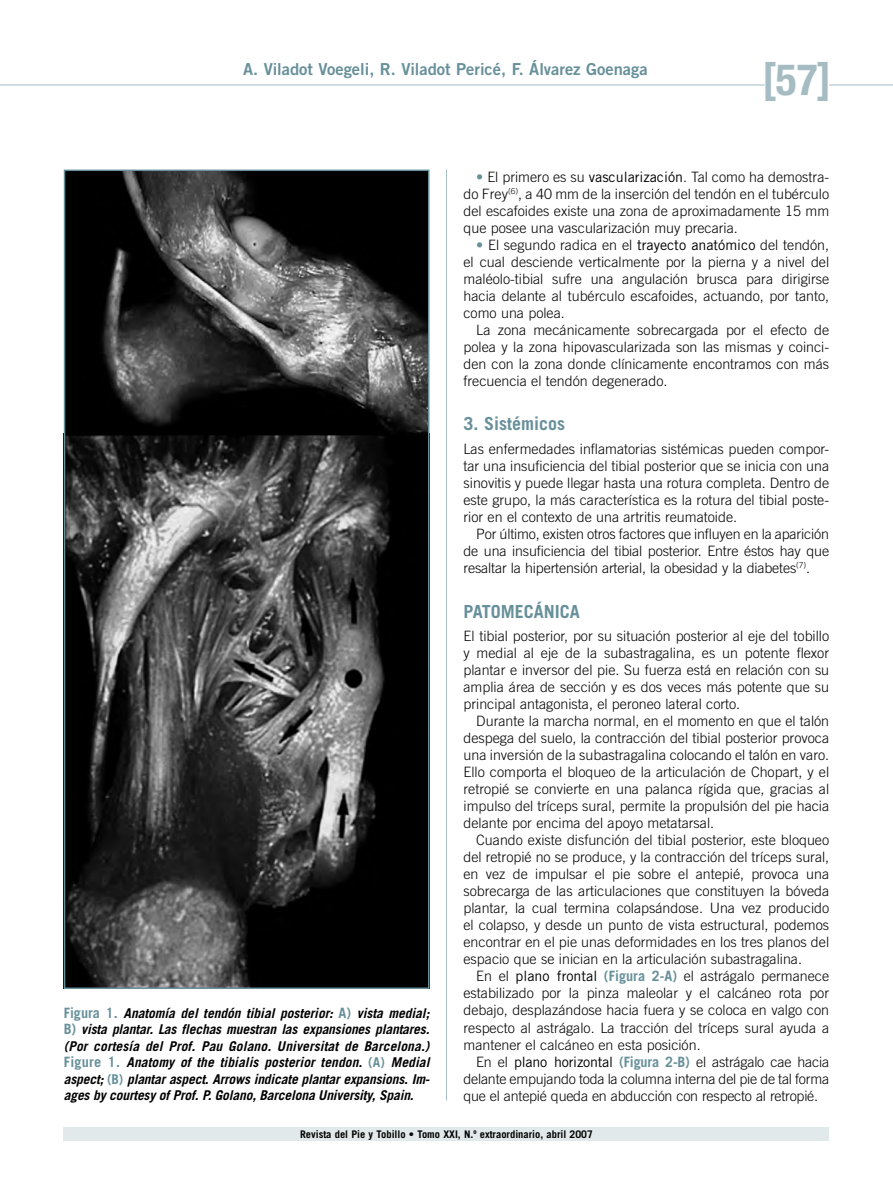
<style>
.page{position:relative;width:893px;height:1191px;background:#fff}
.page>*{position:absolute;margin:0;border:0;box-sizing:border-box;transform-origin:0 0}
.t1{font:700 condensed 43.5px "Helvetica Neue";color:#a4bcc2}
.Subladillo{font:700 18px "Trade Gothic";color:#67909a}
.Ladillo{font:700 18px "Trade Gothic";color:#67909a}
.CINTILLO{font:16.5px "Trade Gothic Bold Two";color:#67909a}
.texto_general{font:300 14.25px/17px "Trade Gothic";color:#000;text-align:justify}
.PIES_DE_FOTO-Inglés{font:italic 700 13.5px/16.5px "Trade Gothic";letter-spacing:-.01em;color:#000;text-align:justify}
.PIES_DE_FOTO{font:italic 700 13.5px/16.5px "Trade Gothic";letter-spacing:.01em;color:#000;text-align:justify}
.t2{font:700 10.5px "Trade Gothic";color:#000}
.s1{font-style:normal;font-size:14.25px;color:#67909a}
.s2{font-style:normal;color:#67909a}
.s3{color:#67909a}
.s4{font-weight:400}
.s5{font-weight:700;color:#67909a}
</style>
<div class="page">
<hr style="left:0;top:85px;width:765px;height:1px;background:#a4bcc2">
<hr style="left:829px;top:85px;width:64px;height:1px;background:#a4bcc2">
<div style="left:64px;top:1127px;width:765px;height:13px;background:#e1e9eb"></div>
<hr style="left:446px;top:170px;width:1px;height:930px;background:#a4bcc2">
<img style="left:67px;top:173px;width:359px;height:813px">
<div style="left:64px;top:170px;width:365px;height:819px;border:2px solid #67909a"></div>
<p class="CINTILLO" style="left:243px;top:59px;width:406px">A. Viladot Voegeli, R. Viladot Pericé, F. Álvarez Goenaga</p>
<p class="t1" style="left:762px;top:52px;width:71px">[57]</p>
<p class="PIES_DE_FOTO" style="left:64px;top:1004px;width:367px"><span class="s1">Figura 1.</span> Anatomía del tendón tibial posterior: <span class="s1">A)</span> vista medial; <span class="s1">B)</span> vista plantar. Las flechas muestran las expansiones plantares. (Por cortesía del Prof. Pau Golano. Universitat de Barcelona.)</p>
<p class="PIES_DE_FOTO-Inglés" style="left:64px;top:1054px;width:367px"><span class="s1">Figure 1.</span> Anatomy of the tibialis posterior tendon. <span class="s2">(A)</span> Medial aspect; <span class="s2">(B)</span> plantar aspect. Arrows indicate plantar expansions. Im&shy;ages by courtesy of Prof. P. Golano, Barcelona University, Spain.</p>
<p class="texto_general" style="left:463px;top:168px;width:367px;text-indent:13px"><span class="s3">•</span> El primero es su <span class="s4">vascularización</span>. Tal como ha demostra&shy;do Frey<sup>(6)</sup>, a 40 mm de la inserción del tendón en el tubérculo del escafoides existe una zona de aproximadamente 15 mm que posee una vascularización muy precaria.</p>
<p class="texto_general" style="left:463px;top:236px;width:367px;text-indent:13px"><span class="s3">•</span> El segundo radica en el <span class="s4">trayecto anatómico</span> del tendón, el cual desciende verticalmente por la pierna y a nivel del maléolo-tibial sufre una angulación brusca para dirigirse hacia delante al tubérculo escafoides, actuando, por tanto, como una polea.</p>
<p class="texto_general" style="left:463px;top:321px;width:367px;text-indent:13px">La zona mecánicamente sobrecargada por el efecto de polea y la zona hipovascularizada son las mismas y coinci&shy;den con la zona donde clínicamente encontramos con más frecuencia el tendón degenerado.</p>
<p class="Subladillo" style="left:463px;top:413px;width:103px">3. Sistémicos</p>
<p class="texto_general" style="left:463px;top:440px;width:367px">Las enfermedades inflamatorias sistémicas pueden compor&shy;tar una insuficiencia del tibial posterior que se inicia con una sinovitis y puede llegar hasta una rotura completa. Dentro de este grupo, la más característica es la rotura del tibial poste&shy;rior en el contexto de una artritis reumatoide.</p>
<p class="texto_general" style="left:463px;top:525px;width:367px;text-indent:13px">Por último, existen otros factores que influyen en la aparición de una insuficiencia del tibial posterior. Entre éstos hay que resaltar la hipertensión arterial, la obesidad y la diabetes<sup>(7)</sup>.</p>
<p class="Ladillo" style="left:463px;top:600px;width:118px">PATOMECÁNICA</p>
<p class="texto_general" style="left:463px;top:627px;width:367px">El tibial posterior, por su situación posterior al eje del tobillo y medial al eje de la subastragalina, es un potente flexor plantar e inversor del pie. Su fuerza está en relación con su amplia área de sección y es dos veces más potente que su principal antagonista, el peroneo lateral corto.</p>
<p class="texto_general" style="left:463px;top:712px;width:367px;text-indent:13px">Durante la marcha normal, en el momento en que el talón despega del suelo, la contracción del tibial posterior provoca una inversión de la subastragalina colocando el talón en varo.<br>Ello comporta el bloqueo de la articulación de Chopart, y el retropié se convierte en una palanca rígida que, gracias al impulso del tríceps sural, permite la propulsión del pie hacia delante por encima del apoyo metatarsal.</p>
<p class="texto_general" style="left:463px;top:831px;width:367px;text-indent:13px">Cuando existe disfunción del tibial posterior, este bloqueo del retropié no se produce, y la contracción del tríceps sural, en vez de impulsar el pie sobre el antepié, provoca una sobrecarga de las articulaciones que constituyen la bóveda plantar, la cual termina colapsándose. Una vez producido el colapso, y desde un punto de vista estructural, podemos encontrar en el pie unas deformidades en los tres planos del espacio que se inician en la articulación subastragalina.</p>
<p class="texto_general" style="left:463px;top:967px;width:367px;text-indent:13px">En el <span class="s4">plano frontal</span> <span class="s5">(Figura 2-A)</span> el astrágalo permanece estabilizado por la pinza maleolar y el calcáneo rota por debajo, desplazándose hacia fuera y se coloca en valgo con respecto al astrágalo. La tracción del tríceps sural ayuda a mantener el calcáneo en esta posición.</p>
<p class="texto_general" style="left:463px;top:1052px;width:367px;text-indent:13px">En el <span class="s4">plano horizontal</span> <span class="s5">(Figura 2-B)</span> el astrágalo cae hacia delante empujando toda la columna interna del pie de tal forma que el antepié queda en abducción con respecto al retropié.</p>
<p class="t2" style="left:300px;top:1127px;width:294px">Revista del Pie y Tobillo • Tomo XXI, N.º extraordinario, abril 2007</p>
</div>
